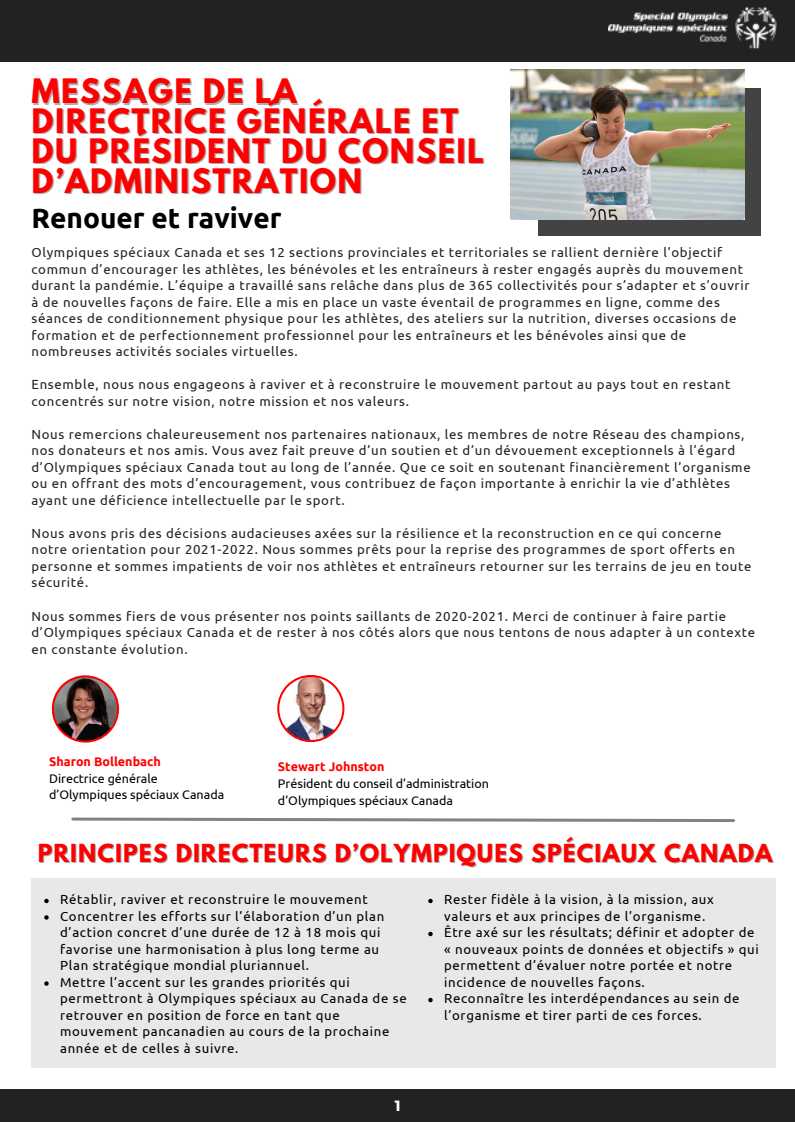
<style>
.page{position:relative;width:795px;height:1122px;background:#fff}
.page>*{position:absolute;margin:0;border:0;box-sizing:border-box;transform-origin:0 0}
.t1{font:700 30px/30px "League Spartan";letter-spacing:.05em;color:#f00}
.t2{font:700 28px "Ubuntu";color:#000}
.t3{font:700 22px "League Spartan";letter-spacing:.05em;color:#f00}
.t4{font:700 14.8px "Montserrat";color:#fff}
.t5{font:13.2px/16.4px "Ubuntu";letter-spacing:.05em;color:#222}
.t6{font:13.2px/16.4px "Ubuntu";letter-spacing:.05em;color:#000}
.t7{font:12.4px/16.8px "Ubuntu";color:#000}
.t8{font:700 12.4px "Ubuntu";color:#f00}
</style>
<div class="page">
<div style="left:0;top:0;width:795px;height:62px;background:#222"></div>
<img style="left:609px;top:6px;width:168px;height:43px">
<div style="left:0;top:1089px;width:795px;height:33px;background:#222"></div>
<div style="left:538px;top:89px;width:222px;height:147px;background:#434343"></div>
<img style="left:510px;top:70px;width:235px;height:150px">
<div style="left:31px;top:878px;width:745px;height:190px;background:#e8e8e8"></div>
<svg style="left:71px;top:817px;width:664px;height:5px"></svg>
<img style="left:52px;top:675px;width:67px;height:68px">
<img style="left:277px;top:675px;width:67px;height:67px">
<svg style="left:44px;top:899px;width:5px;height:4px"></svg>
<svg style="left:44px;top:915px;width:5px;height:5px"></svg>
<svg style="left:44px;top:981px;width:5px;height:5px"></svg>
<svg style="left:428px;top:899px;width:5px;height:4px"></svg>
<svg style="left:428px;top:932px;width:5px;height:4px"></svg>
<svg style="left:428px;top:998px;width:5px;height:4px"></svg>
<p class="t1" style="left:31px;top:80px;width:454px">MESSAGE DE LA<br>DIRECTRICE GÉNÉRALE ET<br>DU PRÉSIDENT DU CONSEIL<br>D’ADMINISTRATION</p>
<p class="t2" style="left:31px;top:202px;width:252px">Renouer et raviver</p>
<p class="t5" style="left:31px;top:244px;width:720px">Olympiques spéciaux Canada et ses 12 sections provinciales et territoriales se rallient dernière l’objectif commun d’encourager les athlètes, les bénévoles et les entraîneurs à rester engagés auprès du mouvement durant la pandémie. L’équipe a travaillé sans relâche dans plus de 365 collectivités pour s’adapter et s’ouvrir à de nouvelles façons de faire. Elle a mis en place un vaste éventail de programmes en ligne, comme des séances de conditionnement physique pour les athlètes, des ateliers sur la nutrition, diverses occasions de formation et de perfectionnement professionnel pour les entraîneurs et les bénévoles ainsi que de nombreuses activités sociales virtuelles.</p>
<p class="t5" style="left:31px;top:376px;width:701px">Ensemble, nous nous engageons à raviver et à reconstruire le mouvement partout au pays tout en restant concentrés sur notre vision, notre mission et nos valeurs.</p>
<p class="t5" style="left:31px;top:426px;width:721px">Nous remercions chaleureusement nos partenaires nationaux, les membres de notre Réseau des champions, nos donateurs et nos amis. Vous avez fait preuve d’un soutien et d’un dévouement exceptionnels à l’égard d’Olympiques spéciaux Canada tout au long de l’année. Que ce soit en soutenant financièrement l’organisme ou en offrant des mots d’encouragement, vous contribuez de façon importante à enrichir la vie d’athlètes ayant une déficience intellectuelle par le sport.</p>
<p class="t5" style="left:31px;top:525px;width:722px">Nous avons pris des décisions audacieuses axées sur la résilience et la reconstruction en ce qui concerne notre orientation pour 2021-2022. Nous sommes prêts pour la reprise des programmes de sport offerts en personne et sommes impatients de voir nos athlètes et entraîneurs retourner sur les terrains de jeu en toute sécurité.</p>
<p class="t5" style="left:31px;top:607px;width:725px">Nous sommes fiers de vous présenter nos points saillants de 2020-2021. Merci de continuer à faire partie d’Olympiques spéciaux Canada et de rester à nos côtés alors que nous tentons de nous adapter à un contexte en constante évolution.</p>
<p class="t8" style="left:49px;top:754px;width:113px">Sharon Bollenbach</p>
<p class="t7" style="left:49px;top:770px;width:177px">Directrice générale d’Olympiques spéciaux Canada</p>
<p class="t8" style="left:278px;top:760px;width:108px">Stewart Johnston</p>
<p class="t7" style="left:278px;top:775px;width:213px">Président du conseil d’administration</p>
<p class="t7" style="left:278px;top:792px;width:177px">d’Olympiques spéciaux Canada</p>
<p class="t3" style="left:38px;top:843px;width:736px">PRINCIPES DIRECTEURS D’OLYMPIQUES SPÉCIAUX CANADA</p>
<p class="t6" style="left:60px;top:891px;width:309px">Rétablir, raviver et reconstruire le mouvement</p>
<p class="t6" style="left:60px;top:908px;width:326px">Concentrer les efforts sur l’élaboration d’un plan d’action concret d’une durée de 12 à 18 mois qui favorise une harmonisation à plus long terme au Plan stratégique mondial pluriannuel.</p>
<p class="t6" style="left:60px;top:974px;width:348px">Mettre l’accent sur les grandes priorités qui permettront à Olympiques spéciaux au Canada de se retrouver en position de force en tant que mouvement pancanadien au cours de la prochaine année et de celles à suivre.</p>
<p class="t4" style="left:395px;top:1096px;width:8px">1</p>
<p class="t6" style="left:444px;top:891px;width:271px">Rester fidèle à la vision, à la mission, aux valeurs et aux principes de l’organisme.</p>
<p class="t6" style="left:444px;top:924px;width:316px">Être axé sur les résultats; définir et adopter de « nouveaux points de données et objectifs » qui permettent d’évaluer notre portée et notre incidence de nouvelles façons.</p>
<p class="t6" style="left:444px;top:990px;width:297px">Reconnaître les interdépendances au sein de l’organisme et tirer parti de ces forces.</p>
</div>
